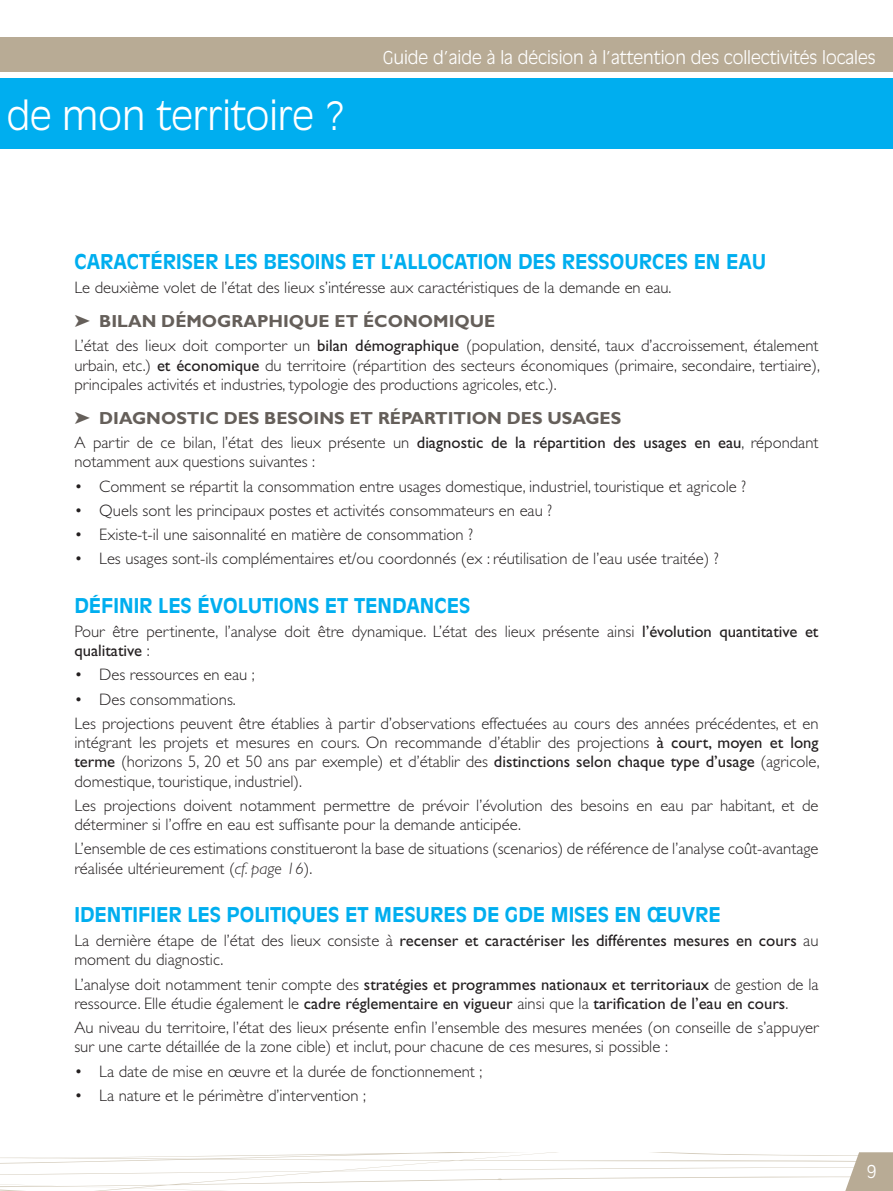
<style>
.page{position:relative;width:893px;height:1191px;background:#fff}
.page>*{position:absolute;margin:0;border:0;box-sizing:border-box;transform-origin:0 0}
.t1{font:300 38.5px "Antique Olive Std";color:#fff}
.t2{font:700 20.12px "Antique Olive Std";color:#00aeef}
.t3{font:700 17.5px "Gill Sans Std";color:#655f5a}
.t4{font:300 17.5px "Antique Olive Std";color:#fff}
.t5{font:300 16.62px/19.2px "Gill Sans Std";color:#231f20}
.t6{font:16.62px/19.2px "Gill Sans Std";color:#231f20}
.s1{font-weight:400}
.s2{font-style:italic}
.s3{font-weight:300}
</style>
<div class="page">
<svg style="left:0;top:1152px;width:893px;height:39px"></svg>
<div style="left:0;top:78px;width:893px;height:71px;background:#00aeef"></div>
<div style="left:0;top:37px;width:893px;height:35px;background:#b8ab95"></div>
<h1 class="t1" style="left:7px;top:93px;width:341px">de mon territoire ?</h1>
<p class="t4" style="left:383px;top:47px;width:494px">Guide d’aide à la décision à l’attention des collectivités locales</p>
<p class="t2" style="left:74px;top:249px;width:693px">CARACTÉRISER LES BESOINS ET L’ALLOCATION DES RESSOURCES EN EAU</p>
<p class="t5" style="left:74px;top:278px;width:599px">Le deuxième volet de l’état des lieux s’intéresse aux caractéristiques de la demande en eau.</p>
<p class="t3" style="left:74px;top:311px;width:422px">➤ BILAN DÉMOGRAPHIQUE ET ÉCONOMIQUE</p>
<p class="t5" style="left:74px;top:336px;width:747px;text-align:justify">L’état des lieux doit comporter un <span class="s1">bilan démographique</span> (population, densité, taux d’accroissement, étalement urbain, etc.) <span class="s1">et économique</span> du territoire (répartition des secteurs économiques (primaire, secondaire, tertiaire), principales activités et industries, typologie des productions agricoles, etc.).</p>
<p class="t3" style="left:74px;top:407px;width:548px">➤ DIAGNOSTIC DES BESOINS ET RÉPARTITION DES USAGES</p>
<p class="t5" style="left:74px;top:433px;width:746px">A partir de ce bilan, l’état des lieux présente un <span class="s1">diagnostic de la répartition des usages en eau</span>, répondant notamment aux questions suivantes :</p>
<p class="t5" style="left:74px;top:476px;width:673px">• Comment se répartit la consommation entre usages domestique, industriel, touristique et agricole ?</p>
<p class="t5" style="left:74px;top:501px;width:479px">• Quels sont les principaux postes et activités consommateurs en eau ?</p>
<p class="t5" style="left:74px;top:525px;width:400px">• Existe-t-il une saisonnalité en matière de consommation ?</p>
<p class="t5" style="left:74px;top:549px;width:646px">• Les usages sont-ils complémentaires et/ou coordonnés (ex : réutilisation de l’eau usée traitée) ?</p>
<p class="t2" style="left:74px;top:593px;width:397px">DÉFINIR LES ÉVOLUTIONS ET TENDANCES</p>
<p class="t5" style="left:74px;top:622px;width:746px">Pour être pertinente, l’analyse doit être dynamique. L’état des lieux présente ainsi <span class="s1">l’évolution quantitative et qualitative</span> :</p>
<p class="t5" style="left:74px;top:665px;width:182px">• Des ressources en eau ;</p>
<p class="t5" style="left:74px;top:687px;width:746px;line-height:24.2px">• Des consommations.<br>Les projections peuvent être établies à partir d’observations effectuées au cours des années précédentes, et en</p>
<p class="t5" style="left:74px;top:733px;width:747px;text-align:justify">intégrant les projets et mesures en cours. On recommande d’établir des projections <span class="s1">à court, moyen et long terme</span> (horizons 5, 20 et 50 ans par exemple) et d’établir des <span class="s1">distinctions selon chaque type d’usage</span> (agricole, domestique, touristique, industriel).</p>
<p class="t5" style="left:74px;top:796px;width:746px">Les projections doivent notamment permettre de prévoir l’évolution des besoins en eau par habitant, et de déterminer si l’offre en eau est suffisante pour la demande anticipée.</p>
<p class="t5" style="left:74px;top:839px;width:746px">L’ensemble de ces estimations constitueront la base de situations (scenarios) de référence de l’analyse coût-avantage réalisée ultérieurement (<span class="s2">cf. page 16</span>).</p>
<p class="t2" style="left:74px;top:902px;width:445px">IDENTIFIER LES POLITIQUES ET MESURES DE GDE</p>
<p class="t2" style="left:551px;top:902px;width:171px">MISES EN ŒUVRE</p>
<p class="t5" style="left:74px;top:931px;width:746px">La dernière étape de l’état des lieux consiste à <span class="s1">recenser et caractériser les différentes mesures en cours</span> au moment du diagnostic.</p>
<p class="t6" style="left:74px;top:974px;width:746px"><span class="s3">L’analyse doit notamment tenir compte des</span> stratégies et programmes nationaux et territoriaux <span class="s3">de gestion de la ressource. Elle étudie également le</span> cadre réglementaire en vigueur <span class="s3">ainsi que la</span> tarification de l’eau en cours<span class="s3">.</span></p>
<p class="t5" style="left:74px;top:1018px;width:746px">Au niveau du territoire, l’état des lieux présente enfin l’ensemble des mesures menées (on conseille de s’appuyer sur une carte détaillée de la zone cible) et inclut, pour chacune de ces mesures, si possible :</p>
<p class="t5" style="left:74px;top:1061px;width:409px">• La date de mise en œuvre et la durée de fonctionnement ;</p>
<p class="t5" style="left:74px;top:1085px;width:293px">• La nature et le périmètre d’intervention ;</p>
<p class="t4" style="left:867px;top:1161px;width:11px">9</p>
</div>
